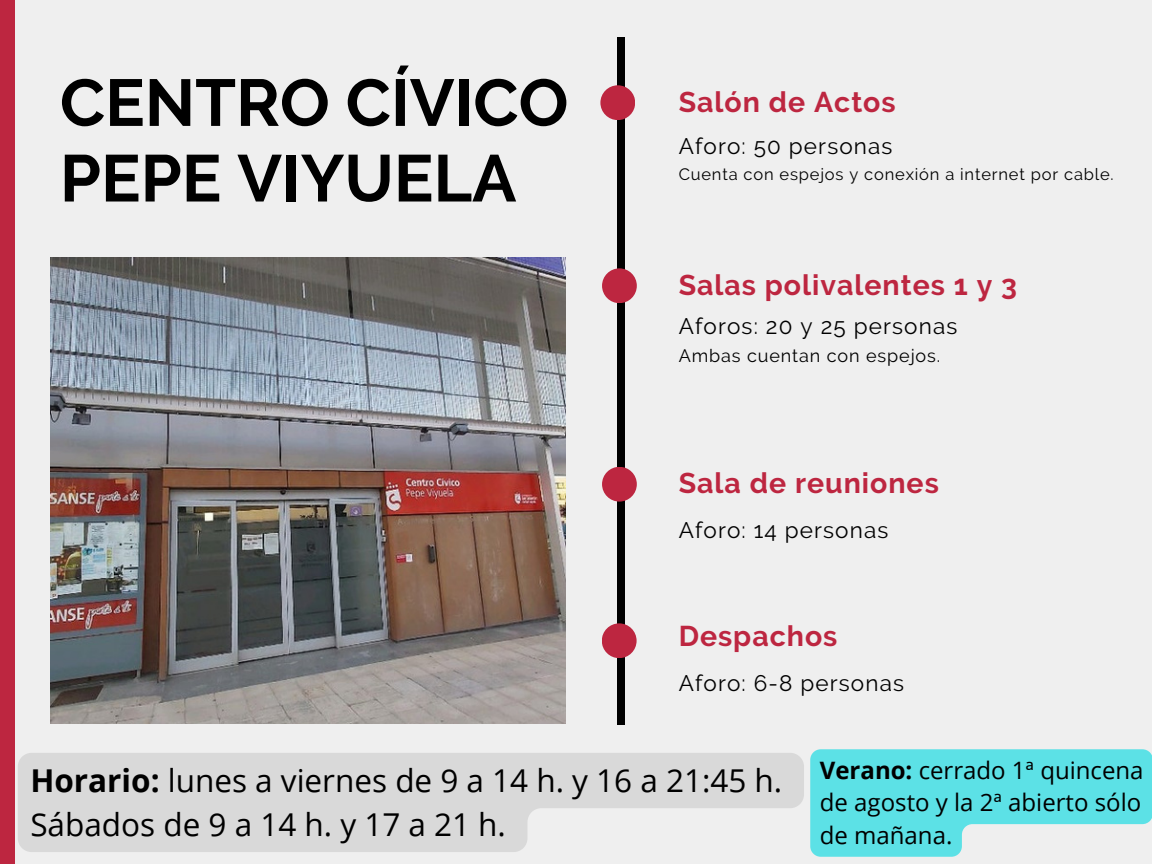
<style>
.page{position:relative;width:1152px;height:864px;background:#efefef}
.page>*{position:absolute;margin:0;border:0;box-sizing:border-box;transform-origin:0 0}
.t1{font:700 66px/75.6px "Raleway";color:#000}
.t2{font:31.5px/43.8px "Open Sans";color:#000}
.t3{font:700 28.5px "Raleway";letter-spacing:.035em;color:#bd2640}
.t4{font:24px/32.7px "Open Sans";color:#000;text-align:justify}
.t5{font:22.5px "Raleway";letter-spacing:.05em;color:#000}
.t6{font:18px "Raleway";letter-spacing:.05em;color:#000}
.t7{font:16.5px "Raleway";letter-spacing:.05em;color:#000}
.s1{font-weight:700}
</style>
<div class="page">
<div style="left:617px;top:37px;width:8px;height:688px;background:#000"></div>
<div style="left:600px;top:85px;width:35px;height:35px;background:#bd2640;border-radius:50%"></div>
<div style="left:602px;top:467px;width:35px;height:35px;background:#bd2640;border-radius:50%"></div>
<div style="left:602px;top:623px;width:35px;height:35px;background:#bd2640;border-radius:50%"></div>
<div style="left:0;top:0;width:15px;height:864px;background:#bd2640"></div>
<img style="left:50px;top:258px;width:516px;height:465px">
<div style="left:602px;top:268px;width:35px;height:35px;background:#bd2640;border-radius:50%"></div>
<svg style="left:18px;top:753px;width:786px;height:99px;fill:#d9d9d9"></svg>
<svg style="left:810px;top:749px;width:342px;height:108px"></svg>
<h1 class="t1" style="left:60px;top:65px;width:510px">CENTRO CÍVICO<br>PEPE VIYUELA</h1>
<p class="t3" style="left:679px;top:85px;width:219px">Salón de Actos</p>
<p class="t5" style="left:679px;top:133px;width:215px">Aforo: 50 personas</p>
<p class="t7" style="left:679px;top:164px;width:437px">Cuenta con espejos y conexión a internet por cable.</p>
<p class="t3" style="left:679px;top:268px;width:340px">Salas polivalentes 1 y 3</p>
<p class="t5" style="left:679px;top:313px;width:280px">Aforos: 20 y 25 personas</p>
<p class="t6" style="left:679px;top:345px;width:263px">Ambas cuentan con espejos.</p>
<p class="t3" style="left:679px;top:466px;width:262px">Sala de reuniones</p>
<p class="t5" style="left:679px;top:516px;width:211px">Aforo: 14 personas</p>
<p class="t3" style="left:679px;top:619px;width:160px">Despachos</p>
<p class="t5" style="left:679px;top:670px;width:227px">Aforo: 6-8 personas</p>
<h2 class="t2" style="left:30px;top:758px;width:753px"><span class="s1">Horario:</span> lunes a viernes de 9 a 14 h. y 16 a 21:45 h.<br>Sábados de 9 a 14 h. y 17 a 21 h.</h2>
<p class="t4" style="left:820px;top:753px;width:325px"><span class="s1">Verano:</span> cerrado 1ª quincena de agosto y la 2ª abierto sólo de mañana.</p>
</div>
